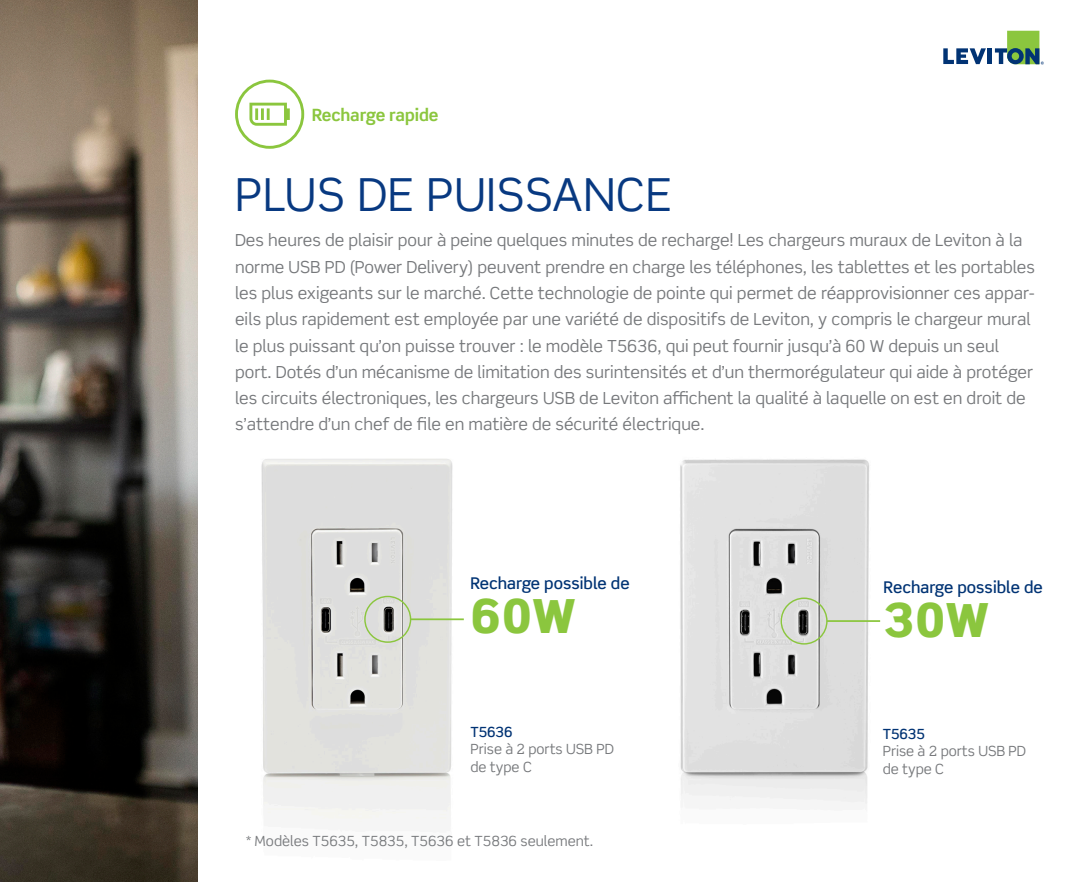
<style>
.page{position:relative;width:1071px;height:882px;background:#fff}
.page>*{position:absolute;margin:0;border:0;box-sizing:border-box;transform-origin:0 0}
.t1{font:900 47.07px "Scene Std";color:#8bc63e}
.t2{font:45.5px "Scene Std";letter-spacing:.015em;color:#083981}
.t3{font:700 16.97px "Scene Std";letter-spacing:-.01em;color:#8bc63e}
.t4{font:16.62px/26.2px "Scene Std";color:#76787b}
.t5{font:500 16.1px "Scene Std";color:#013374}
.t6{font:14px/17.5px "Scene Std";letter-spacing:-.005em;color:#76787b}
.t7{font:14px "Scene Std";color:#787a7d}
.t8{font:500 14px "Scene Std";letter-spacing:-.005em;color:#013374}
</style>
<div class="page">
<svg style="left:943px;top:48px;width:42px;height:16px"></svg>
<hr style="left:987px;top:48px;width:4px;height:16px;background:#013374">
<svg style="left:994px;top:31px;width:49px;height:34px"></svg>
<img style="left:0;top:0;width:198px;height:881px">
<svg style="left:235px;top:80px;width:69px;height:69px"></svg>
<img style="left:261px;top:459px;width:203px;height:363px">
<img style="left:680px;top:459px;width:201px;height:345px">
<div style="left:364px;top:595px;width:47px;height:47px;border:1px solid #8bc63e;border-radius:50%"></div>
<div style="left:780px;top:597px;width:47px;height:47px;border:1px solid #8bc63e;border-radius:50%"></div>
<hr style="left:410px;top:618px;width:54px;height:2px;background:#8bc63e">
<hr style="left:826px;top:620px;width:54px;height:1px;background:#8bc63e">
<p class="t3" style="left:312px;top:104px;width:128px">Recharge rapide</p>
<p class="t2" style="left:235px;top:166px;width:438px">PLUS DE PUISSANCE</p>
<p class="t4" style="left:235px;top:227px;width:801px">Des heures de plaisir pour à peine quelques minutes de recharge! Les chargeurs muraux de Leviton à la norme USB PD (Power Delivery) peuvent prendre en charge les téléphones, les tablettes et les portables les plus exigeants sur le marché. Cette technologie de pointe qui permet de réapprovisionner ces appar&shy;eils plus rapidement est employée par une variété de dispositifs de Leviton, y compris le chargeur mural le plus puissant qu’on puisse trouver : le modèle T5636, qui peut fournir jusqu’à 60 W depuis un seul port. Dotés d’un mécanisme de limitation des surintensités et d’un thermorégulateur qui aide à protéger les circuits électroniques, les chargeurs USB de Leviton affichent la qualité à laquelle on est en droit de s’attendre d’un chef de file en matière de sécurité électrique.</p>
<p class="t5" style="left:470px;top:573px;width:161px">Recharge possible de</p>
<p class="t1" style="left:470px;top:585px;width:107px">60W</p>
<p class="t8" style="left:470px;top:722px;width:44px">T5636</p>
<p class="t6" style="left:470px;top:740px;width:145px">Prise à 2 ports USB PD</p>
<p class="t6" style="left:470px;top:757px;width:63px">de type C</p>
<p class="t7" style="left:246px;top:832px;width:349px">* Modèles T5635, T5835, T5636 et T5836 seulement.</p>
<p class="t5" style="left:883px;top:577px;width:161px">Recharge possible de</p>
<p class="t1" style="left:883px;top:589px;width:107px">30W</p>
<p class="t8" style="left:882px;top:724px;width:44px">T5635</p>
<p class="t6" style="left:882px;top:741px;width:145px">Prise à 2 ports USB PD de type C</p>
</div>
